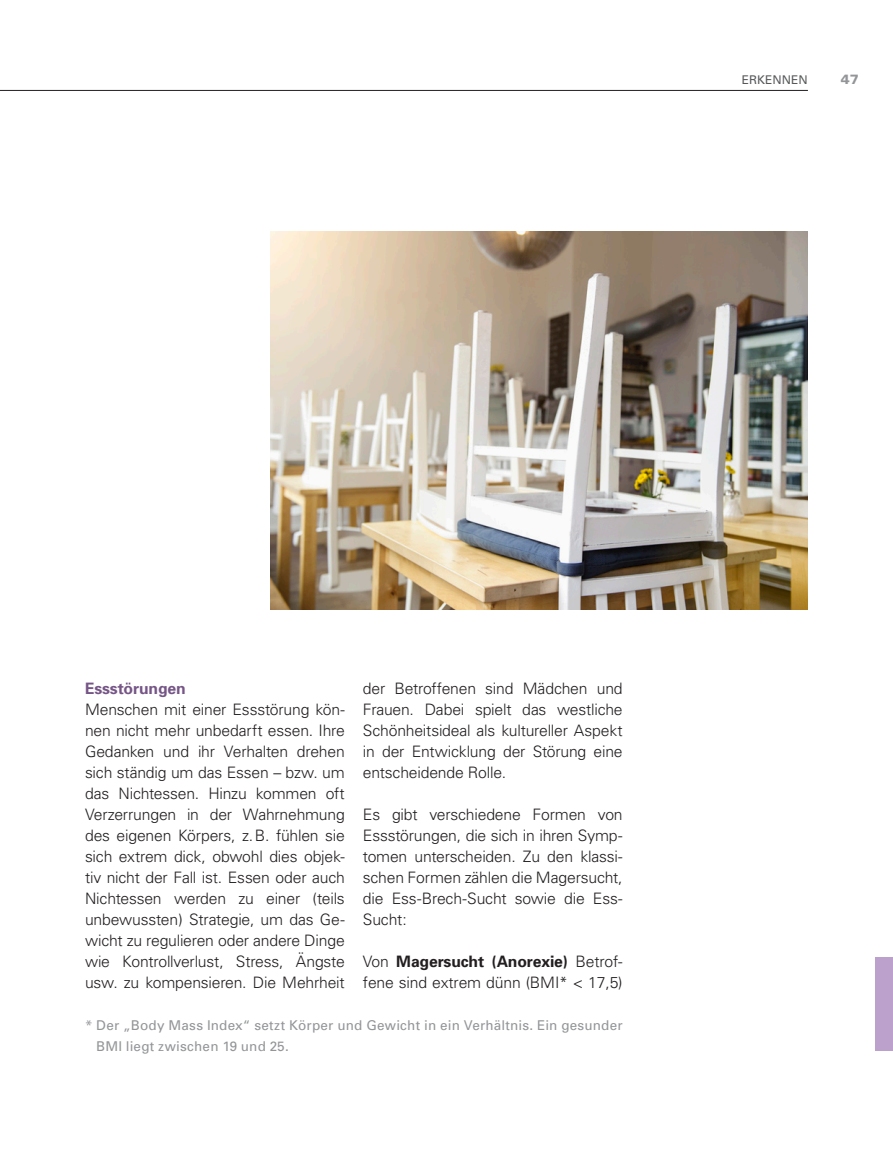
<style>
.page{position:relative;width:893px;height:1149px;background:#fff}
.page>*{position:absolute;margin:0;border:0;box-sizing:border-box;transform-origin:0 0}
.Fließtext{font:300 15.75px/21px "Univers";letter-spacing:-.01em;color:#231f20;text-align:justify}
.Zwischenüberschrift{font:700 15.75px "Univers";letter-spacing:-.01em;color:#755686}
.Infobox_Verstehen{font:13.5px/21px "Univers";letter-spacing:.015em;color:#939598}
.t1{font:900 13.5px "Univers";color:#939598}
.t2{font:12px "Univers";color:#57585a}
.s1{font-weight:700}
</style>
<div class="page">
<hr style="left:0;top:90px;width:808px;height:1px;background:#231f20">
<div style="left:876px;top:957px;width:17px;height:93px;background:#bca1cc"></div>
<img style="left:270px;top:231px;width:538px;height:378px">
<p class="t2" style="left:742px;top:73px;width:9px">erkennen</p>
<p class="t1" style="left:841px;top:71px;width:20px">47</p>
<p class="Fließtext" style="left:363px;top:677px;width:261px">der Betroffenen sind Mädchen und Frauen. Dabei spielt das westliche Schönheitsideal als kultureller Aspekt in der Entwicklung der Störung eine entscheidende Rolle.</p>
<p class="Fließtext" style="left:363px;top:803px;width:261px">Es gibt verschiedene Formen von Essstörungen, die sich in ihren Symp&shy;tomen unterscheiden. Zu den klassi&shy;schen Formen zählen die Magersucht, die Ess-Brech-Sucht sowie die Ess-Sucht:</p>
<p class="Fließtext" style="left:363px;top:950px;width:261px">Von <span class="s1">Magersucht (Anorexie)</span> Betrof&shy;fene sind extrem dünn (BMI* &lt; 17,5)</p>
<p class="Infobox_Verstehen" style="left:96px;top:1014px;width:528px;text-indent:-11px">* Der „Body Mass Index“ setzt Körper und Gewicht in ein Verhältnis. Ein gesunder<br>BMI liegt zwischen 19 und 25.</p>
<p class="Zwischenüberschrift" style="left:85px;top:678px;width:102px">Essstörungen</p>
<p class="Fließtext" style="left:85px;top:698px;width:261px">Menschen mit einer Essstörung kön&shy;nen nicht mehr unbedarft essen. Ihre Gedanken und ihr Verhalten drehen sich ständig um das Essen – bzw. um das Nichtessen. Hinzu kommen oft Verzerrungen in der Wahrnehmung des eigenen Körpers, z.B. fühlen sie sich extrem dick, obwohl dies objek&shy;tiv nicht der Fall ist. Essen oder auch Nichtessen werden zu einer (teils unbewussten) Strategie, um das Ge&shy;wicht zu regulieren oder andere Dinge wie Kontrollverlust, Stress, Ängste usw. zu kompensieren. Die Mehrheit</p>
</div>
